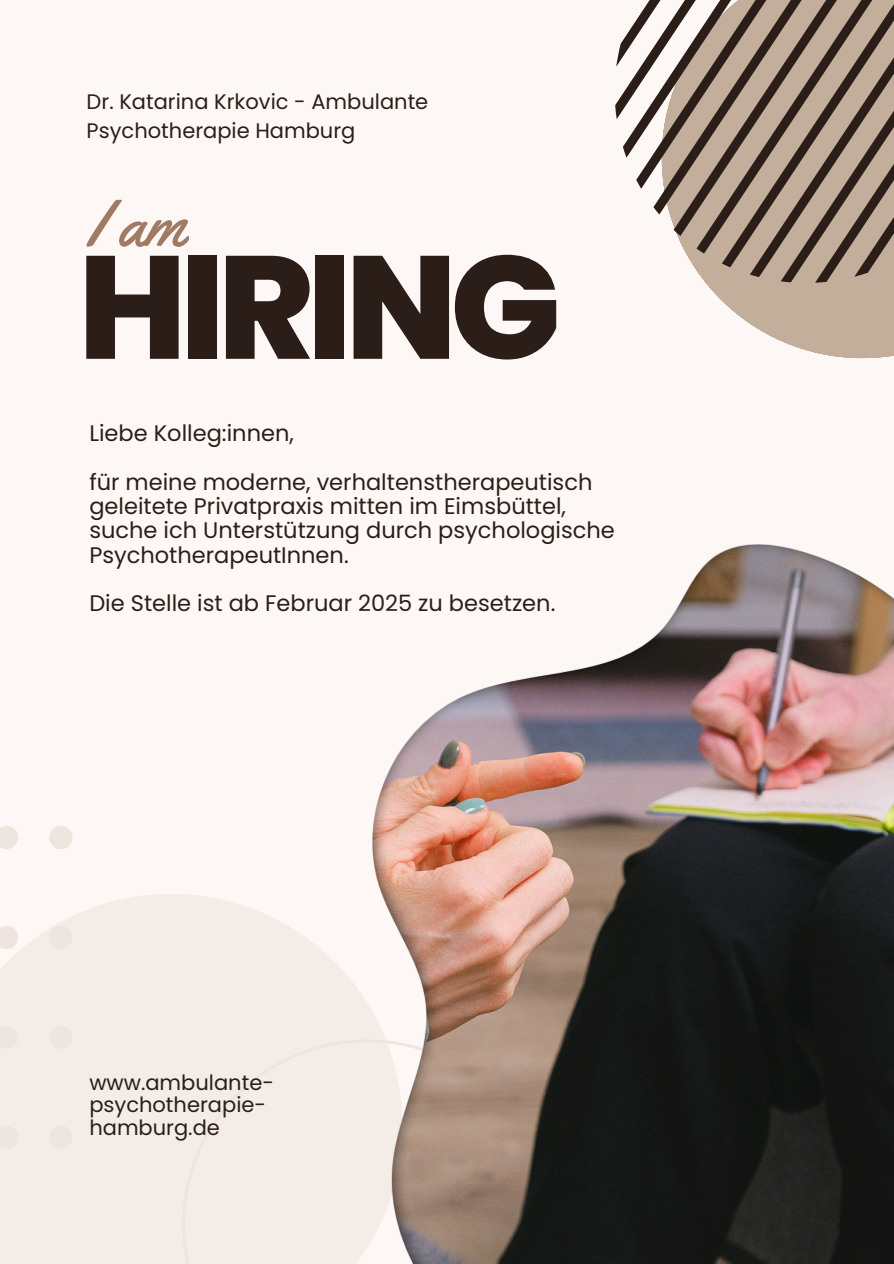
<style>
.page{position:relative;width:894px;height:1264px;background:#fff}
.page>*{position:absolute;margin:0;border:0;box-sizing:border-box;transform-origin:0 0}
.t1{font:800 146.1px "Poppins";letter-spacing:-.05em;color:#2b1e18}
.t2{font:64.8px "Yellowtail";color:#a17a64}
.t3{font:22.5px/24.3px "Poppins";color:#2b1e18}
.t4{font:21px/29.2px "Poppins";color:#2b1e18}
</style>
<div class="page">
<div style="left:0;top:0;width:893px;height:1263px;background:#fdf8f5"></div>
<svg style="left:0;top:894px;width:372px;height:369px;fill:#f4ece7"></svg>
<div style="left:182px;top:1039px;width:190px;height:224px;background:#f4ece7"></div>
<svg style="left:0;top:1125px;width:18px;height:23px"></svg>
<svg style="left:0;top:1025px;width:18px;height:24px"></svg>
<svg style="left:0;top:925px;width:18px;height:24px"></svg>
<svg style="left:0;top:826px;width:18px;height:23px"></svg>
<svg style="left:49px;top:1125px;width:23px;height:23px"></svg>
<svg style="left:49px;top:1025px;width:23px;height:24px"></svg>
<svg style="left:49px;top:925px;width:23px;height:24px"></svg>
<svg style="left:49px;top:826px;width:23px;height:23px"></svg>
<svg style="left:706px;top:283px;width:187px;height:75px;fill:#c3ad9b"></svg>
<svg style="left:615px;top:0;width:278px;height:283px;fill:#c3ad9b"></svg>
<img style="left:372px;top:544px;width:521px;height:719px">
<h1 class="t4" style="left:87px;top:87px;width:343px">Dr. Katarina Krkovic - Ambulante<br>Psychotherapie Hamburg</h1>
<p class="t2" style="left:87px;top:183px;width:99px">Iam</p>
<p class="t1" style="left:78px;top:205px;width:484px">HIRING</p>
<p class="t3" style="left:89px;top:421px;width:206px">Liebe Kolleg:innen,</p>
<p class="t3" style="left:89px;top:470px;width:527px">für meine moderne, verhaltenstherapeutisch geleitete Privatpraxis mitten im Eimsbüttel, suche ich Unterstützung durch psychologische PsychotherapeutInnen.</p>
<p class="t3" style="left:89px;top:591px;width:467px">Die Stelle ist ab Februar 2025 zu besetzen.</p>
<p class="t4" style="left:89px;top:1067px;width:186px">www.ambulante-</p>
<p class="t4" style="left:89px;top:1090px;width:178px">psychotherapie-</p>
<p class="t4" style="left:89px;top:1112px;width:132px">hamburg.de</p>
</div>
